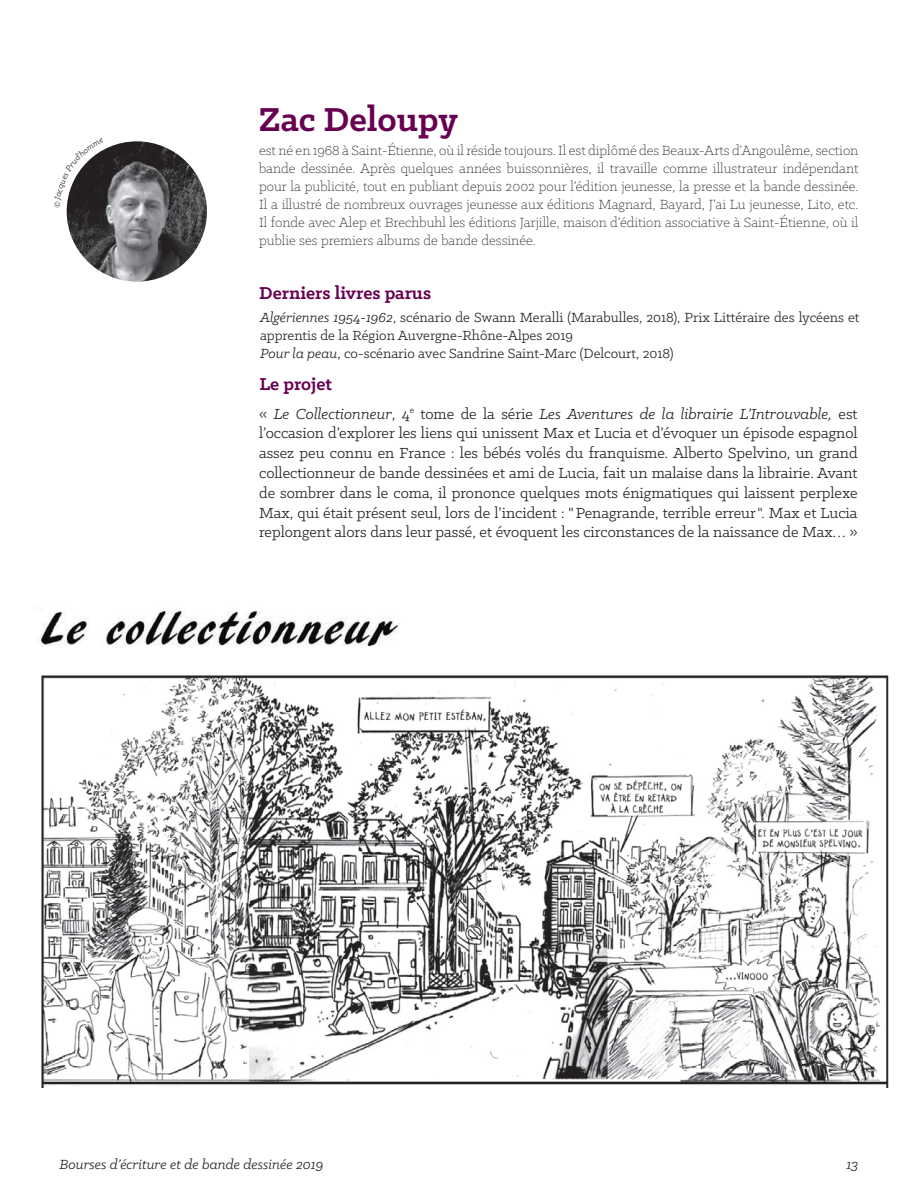
<style>
.page{position:relative;width:918px;height:1188px;background:#fff}
.page>*{position:absolute;margin:0;border:0;box-sizing:border-box;transform-origin:0 0}
.t1{font:700 37.5px "Klinic Slab";color:#680051}
.t2{font:700 19.5px "Klinic Slab";color:#680051}
.t3{font:16.5px/19.8px "Klinic Slab";color:#231f20;text-align:justify}
.t4{font:300 15px/18px "Klinic Slab";color:#231f20;text-align:justify}
.t5{font:15px/18px "Klinic Slab";color:#231f20}
.t6{font:italic 15px "Klinic Slab";color:#231f20}
.s1{font-style:italic}
</style>
<div class="page">
<img style="left:67px;top:141px;width:140px;height:141px;border-radius:70px">
<img style="left:41px;top:675px;width:848px;height:412px">
<img style="left:38px;top:610px;width:361px;height:36px">
<svg style="left:66px;top:149px;width:38px;height:59px"></svg>
<h1 class="t1" style="left:259px;top:95px;width:200px">Zac Deloupy</h1>
<p class="t4" style="left:259px;top:141px;width:601px">est né en 1968 à Saint‑Étienne, où il réside toujours. Il est diplômé des Beaux-Arts d’Angoulême, section bande dessinée. Après quelques années buissonnières, il travaille comme illustrateur indépendant pour la publicité, tout en publiant depuis 2002 pour l’édition jeunesse, la presse et la bande dessinée.<br>Il a illustré de nombreux ouvrages jeunesse aux éditions Magnard, Bayard, J’ai Lu jeunesse, Lito, etc.<br>Il fonde avec Alep et Brechbuhl les éditions Jarjille, maison d’édition associative à Saint‑Étienne, où il publie ses premiers albums de bande dessinée.</p>
<p class="t2" style="left:259px;top:280px;width:173px">Derniers livres parus</p>
<p class="t5" style="left:260px;top:308px;width:601px"><span class="s1">Algériennes 1954-1962</span>, scénario de Swann Meralli (Marabulles, 2018), Prix Littéraire des lycéens et apprentis de la Région Auvergne-Rhône-Alpes 2019<br><span class="s1">Pour la peau</span>, co-scénario avec Sandrine Saint-Marc (Delcourt, 2018)</p>
<p class="t2" style="left:259px;top:371px;width:74px">Le projet</p>
<p class="t3" style="left:259px;top:403px;width:600px">« <span class="s1">Le Collectionneur</span>, 4<sup>e</sup> tome de la série <span class="s1">Les Aventures de la librairie L’Introuvable,</span> est l’occasion d’explorer les liens qui unissent Max et Lucia et d’évoquer un épisode espagnol assez peu connu en France : les bébés volés du franquisme. Alberto Spelvino, un grand collectionneur de bande dessinées et ami de Lucia, fait un malaise dans la librairie. Avant de sombrer dans le coma, il prononce quelques mots énigmatiques qui laissent perplexe Max, qui était présent seul, lors de l’incident : "Penagrande, terrible erreur". Max et Lucia replongent alors dans leur passé, et évoquent les circonstances de la naissance de Max… »</p>
<p class="t6" style="left:60px;top:1155px;width:265px">Bourses d’écriture et de bande dessinée 2019</p>
<p class="t6" style="left:846px;top:1155px;width:14px">13</p>
</div>
